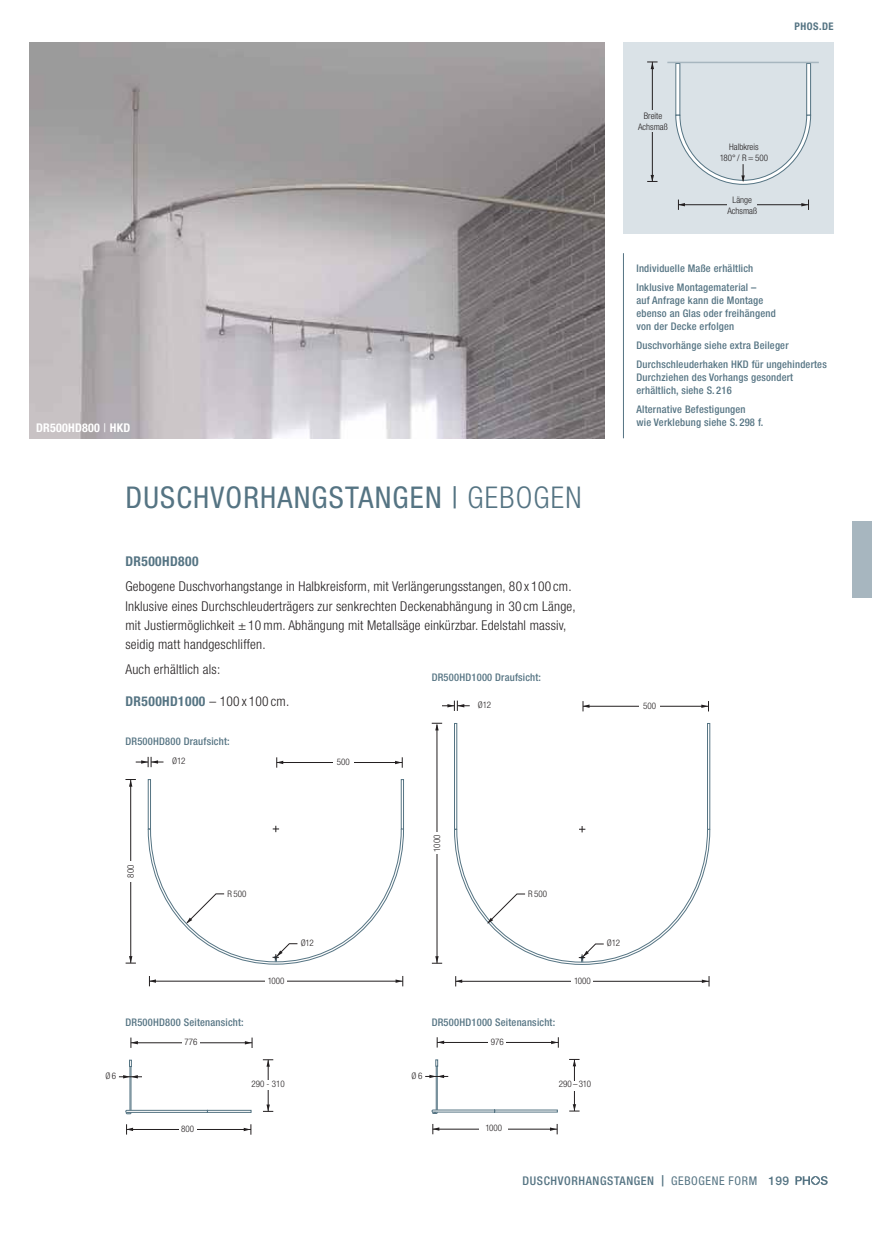
<style>
.page{position:relative;width:872px;height:1234px;background:#fff}
.page>*{position:absolute;margin:0;border:0;box-sizing:border-box;transform-origin:0 0}
.t1{font:condensed 30px "Helvetica Neue LT Std";letter-spacing:.04em;color:#557483}
.t2{font:300 condensed 13.5px/19.2px "Helvetica Neue LT Std";letter-spacing:.015em;color:#231f20}
.t3{font:700 condensed 13.5px "Helvetica Neue LT Std";letter-spacing:.03em;color:#557483}
.t4{font:500 condensed 12px "Helvetica Neue LT Std";letter-spacing:.05em;color:#557483}
.t5{font:700 condensed 12px "Helvetica Neue LT Std";letter-spacing:.02em;color:#fff}
.t6{font:500 condensed 10.5px/12.8px "Helvetica Neue LT Std";letter-spacing:.02em;color:#557483}
.t7{font:700 condensed 10.5px "Helvetica Neue LT Std";letter-spacing:.05em;color:#557483}
.t8{font:300 condensed 9px/10.8px "Helvetica Neue LT Std";color:#231f20;text-align:center}
.s1{font-weight:400}
.s2{font-weight:300}
.s3{font-size:10.65px}
.s4{font-weight:300;color:#231f20}
.s5{font-stretch:normal;font-size:11.25px}
.s6{font-stretch:normal}
</style>
<div class="page">
<img style="left:30px;top:43px;width:574px;height:395px">
<div style="left:623px;top:43px;width:210px;height:191px;background:#dae2e7"></div>
<div style="left:401px;top:779px;width:3px;height:50px;border:1px solid #557483"></div>
<div style="left:148px;top:779px;width:3px;height:50px;border:1px solid #557483"></div>
<hr style="left:277px;top:762px;width:125px;height:1px;background:#231f20">
<svg style="left:276px;top:757px;width:7px;height:10px"></svg>
<svg style="left:395px;top:757px;width:8px;height:10px"></svg>
<div style="left:333px;top:758px;width:20px;height:8px;background:#fff"></div>
<svg style="left:136px;top:756px;width:27px;height:11px"></svg>
<hr style="left:130px;top:779px;width:1px;height:183px;background:#231f20">
<svg style="left:126px;top:955px;width:10px;height:8px"></svg>
<svg style="left:125px;top:779px;width:11px;height:7px"></svg>
<div style="left:127px;top:860px;width:8px;height:21px;background:#fff"></div>
<svg style="left:147px;top:825px;width:257px;height:139px"></svg>
<hr style="left:149px;top:980px;width:254px;height:1px;background:#231f20">
<svg style="left:149px;top:976px;width:7px;height:10px"></svg>
<svg style="left:395px;top:976px;width:8px;height:10px"></svg>
<div style="left:265px;top:977px;width:22px;height:7px;background:#fff"></div>
<div style="left:707px;top:723px;width:3px;height:106px;border:1px solid #557483"></div>
<div style="left:454px;top:723px;width:3px;height:106px;border:1px solid #557483"></div>
<hr style="left:583px;top:705px;width:125px;height:1px;background:#231f20">
<svg style="left:582px;top:701px;width:7px;height:10px"></svg>
<svg style="left:701px;top:701px;width:8px;height:10px"></svg>
<div style="left:639px;top:702px;width:20px;height:8px;background:#fff"></div>
<svg style="left:442px;top:700px;width:28px;height:10px"></svg>
<hr style="left:437px;top:724px;width:1px;height:238px;background:#231f20">
<svg style="left:432px;top:956px;width:10px;height:7px"></svg>
<svg style="left:432px;top:722px;width:10px;height:8px"></svg>
<div style="left:434px;top:832px;width:7px;height:21px;background:#fff"></div>
<svg style="left:454px;top:825px;width:256px;height:139px"></svg>
<hr style="left:456px;top:980px;width:253px;height:1px;background:#231f20">
<svg style="left:455px;top:976px;width:7px;height:10px"></svg>
<svg style="left:702px;top:976px;width:8px;height:10px"></svg>
<div style="left:571px;top:977px;width:22px;height:7px;background:#fff"></div>
<hr style="left:268px;top:1059px;width:1px;height:52px;background:#231f20">
<svg style="left:263px;top:1104px;width:10px;height:7px"></svg>
<svg style="left:263px;top:1059px;width:10px;height:7px"></svg>
<hr style="left:131px;top:1042px;width:121px;height:1px;background:#231f20">
<svg style="left:131px;top:1037px;width:7px;height:10px"></svg>
<svg style="left:245px;top:1037px;width:8px;height:10px"></svg>
<hr style="left:130px;top:1066px;width:1px;height:43px;background:#557483">
<hr style="left:131px;top:1066px;width:1px;height:43px;background:#557483">
<svg style="left:129px;top:1059px;width:3px;height:7px"></svg>
<svg style="left:125px;top:1109px;width:127px;height:5px"></svg>
<svg style="left:119px;top:1074px;width:23px;height:4px"></svg>
<hr style="left:126px;top:1128px;width:125px;height:1px;background:#231f20">
<svg style="left:126px;top:1124px;width:7px;height:10px"></svg>
<svg style="left:244px;top:1124px;width:8px;height:10px"></svg>
<div style="left:182px;top:1038px;width:18px;height:7px;background:#fff"></div>
<div style="left:179px;top:1124px;width:17px;height:8px;background:#fff"></div>
<div style="left:250px;top:1080px;width:36px;height:9px;background:#fff"></div>
<hr style="left:574px;top:1059px;width:1px;height:51px;background:#231f20">
<svg style="left:569px;top:1103px;width:10px;height:8px"></svg>
<svg style="left:569px;top:1058px;width:10px;height:8px"></svg>
<hr style="left:437px;top:1041px;width:121px;height:1px;background:#231f20">
<svg style="left:437px;top:1037px;width:7px;height:10px"></svg>
<svg style="left:551px;top:1037px;width:8px;height:10px"></svg>
<hr style="left:436px;top:1065px;width:1px;height:44px;background:#557483">
<hr style="left:437px;top:1065px;width:1px;height:44px;background:#557483">
<svg style="left:435px;top:1059px;width:3px;height:7px"></svg>
<svg style="left:431px;top:1108px;width:127px;height:5px"></svg>
<svg style="left:425px;top:1074px;width:23px;height:3px"></svg>
<hr style="left:433px;top:1128px;width:124px;height:1px;background:#231f20">
<svg style="left:432px;top:1124px;width:7px;height:9px"></svg>
<svg style="left:550px;top:1124px;width:8px;height:10px"></svg>
<div style="left:488px;top:1037px;width:18px;height:8px;background:#fff"></div>
<div style="left:479px;top:1124px;width:29px;height:8px;background:#fff"></div>
<div style="left:557px;top:1080px;width:36px;height:9px;background:#fff"></div>
<hr style="left:678px;top:204px;width:130px;height:1px;background:#231f20">
<svg style="left:678px;top:199px;width:7px;height:11px"></svg>
<svg style="left:801px;top:199px;width:8px;height:11px"></svg>
<hr style="left:806px;top:63px;width:4px;height:52px;background:#fff">
<div style="left:806px;top:63px;width:5px;height:53px;border:1px solid #557483"></div>
<hr style="left:676px;top:63px;width:4px;height:52px;background:#fff">
<div style="left:675px;top:63px;width:5px;height:52px;border:1px solid #557483"></div>
<hr style="left:667px;top:62px;width:152px;height:1px;background:#a7b6bf">
<svg style="left:675px;top:114px;width:136px;height:71px"></svg>
<hr style="left:652px;top:62px;width:1px;height:119px;background:#231f20">
<svg style="left:647px;top:175px;width:10px;height:7px"></svg>
<svg style="left:647px;top:62px;width:10px;height:7px"></svg>
<div style="left:638px;top:110px;width:30px;height:22px;background:#dae2e7"></div>
<div style="left:727px;top:197px;width:30px;height:20px;background:#dae2e7"></div>
<div style="left:703px;top:144px;width:82px;height:17px;background:#dae2e7"></div>
<hr style="left:623px;top:253px;width:1px;height:185px;background:#557483">
<div style="left:853px;top:521px;width:19px;height:76px;background:#a7b6bf"></div>
<svg style="left:795px;top:1176px;width:32px;height:8px"></svg>
<p class="t5" style="left:36px;top:420px;width:96px">DR500HD800 <span class="s1">|</span> HKD</p>
<h1 class="t1" style="left:125px;top:487px;width:457px">DUSCHVORHANGSTANGEN | <span class="s2">GEBOGEN</span></h1>
<p class="t8" style="left:638px;top:111px;width:31px">Breite<br>Achsmaß</p>
<p class="t7" style="left:794px;top:20px;width:41px">PHOS.DE</p>
<p class="t8" style="left:719px;top:143px;width:50px">Halbkreis<br>180° / R = 500</p>
<p class="t8" style="left:727px;top:196px;width:31px">Länge<br>Achsmaß</p>
<p class="t6" style="left:636px;top:260px;width:121px;line-height:19.2px">Individuelle Maße erhältlich<br>Inklusive Montagematerial –</p>
<p class="t6" style="left:636px;top:295px;width:141px">auf Anfrage kann die Montage ebenso an Glas oder freihängend von der Decke erfolgen</p>
<p class="t6" style="left:636px;top:337px;width:192px;line-height:19.2px">Duschvorhänge siehe extra Beileger<br>Durchschleuderhaken HKD für ungehindertes</p>
<p class="t6" style="left:636px;top:372px;width:158px">Durchziehen des Vorhangs gesondert erhältlich, siehe S. 216</p>
<p class="t6" style="left:636px;top:404px;width:128px">Alternative Befestigungen<br>wie Verklebung <span class="s3">siehe S. 298 f.</span></p>
<p class="t3" style="left:125px;top:553px;width:75px">DR500HD800</p>
<p class="t2" style="left:125px;top:578px;width:452px">Gebogene Duschvorhangstange in Halbkreisform, mit Verlängerungsstangen, 80 x 100 cm.<br>Inklusive eines Durchschleuderträgers zur senkrechten Deckenabhängung in 30 cm Länge, mit Justiermöglichkeit ± 10 mm. Abhängung mit Metallsäge einkürzbar. Edelstahl massiv, seidig matt handgeschliffen.</p>
<p class="t2" style="left:125px;top:661px;width:96px">Auch erhältlich als:</p>
<p class="t3" style="left:125px;top:693px;width:165px">DR500HD1000 <span class="s4">– 100 x 100 cm.</span></p>
<p class="t6" style="left:432px;top:672px;width:111px">DR500HD1000 Draufsicht:</p>
<p class="t8" style="left:478px;top:700px;width:15px">Ø 12</p>
<p class="t8" style="left:643px;top:701px;width:14px">500</p>
<p class="t6" style="left:125px;top:735px;width:106px">DR500HD800 Draufsicht:</p>
<p class="t8" style="left:172px;top:756px;width:15px">Ø 12</p>
<p class="t8" style="left:337px;top:757px;width:14px">500</p>
<p class="t8" style="left:126px;top:877px;width:14px;rotate:-90deg">800</p>
<p class="t8" style="left:227px;top:888px;width:20px">R 500</p>
<p class="t8" style="left:432px;top:851px;width:18px;rotate:-90deg">1000</p>
<p class="t8" style="left:528px;top:889px;width:20px">R 500</p>
<p class="t8" style="left:268px;top:976px;width:18px">1000</p>
<p class="t8" style="left:301px;top:938px;width:15px">Ø 12</p>
<p class="t8" style="left:574px;top:976px;width:18px">1000</p>
<p class="t6" style="left:125px;top:1016px;width:120px">DR500HD800 Seitenansicht:</p>
<p class="t6" style="left:432px;top:1016px;width:125px">DR500HD1000 Seitenansicht:</p>
<p class="t8" style="left:184px;top:1037px;width:14px">776</p>
<p class="t8" style="left:491px;top:1036px;width:14px">976</p>
<p class="t8" style="left:105px;top:1071px;width:12px">Ø 6</p>
<p class="t8" style="left:251px;top:1079px;width:35px">290 - 310</p>
<p class="t8" style="left:411px;top:1071px;width:12px">Ø 6</p>
<p class="t8" style="left:559px;top:1079px;width:34px">290 – 310</p>
<p class="t8" style="left:181px;top:1123px;width:14px">800</p>
<p class="t8" style="left:485px;top:1123px;width:18px">1000</p>
<p class="t8" style="left:607px;top:938px;width:15px">Ø 12</p>
<p class="t4" style="left:522px;top:1176px;width:268px">DUSCHVORHANGSTANGEN <span class="s5">|</span> <span class="s1">GEBOGENE FORM</span> <span class="s6">199</span></p>
</div>
